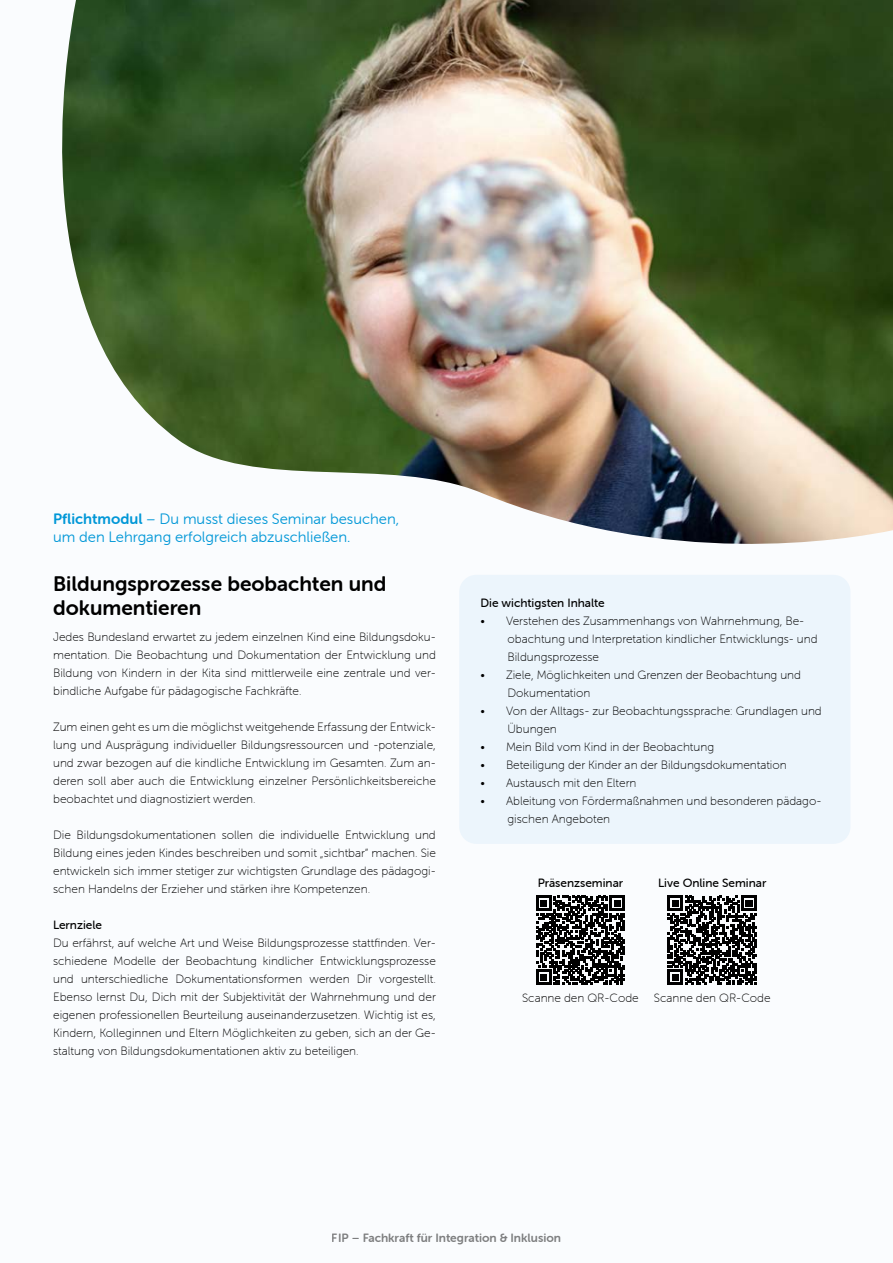
<style>
.page{position:relative;width:893px;height:1263px;background:#fafcfe}
.page>*{position:absolute;margin:0;border:0;box-sizing:border-box;transform-origin:0 0}
.t1{font:21px/24px "Museo Sans Rounded 700";color:#000}
.t2{font:15px/18px "Museo Sans Rounded 300";color:#0097d7}
.t3{font:12px/18px "Museo Sans Rounded 100";color:#000;text-align:justify}
.t4{font:12px "Museo Sans Rounded 500";color:#000}
.t5{font:12px "Museo Sans Rounded 700";color:#000}
.s1{font-family:"Museo Sans Rounded 700"}
.s2{font-family:"Museo Sans Rounded 500"}
</style>
<div class="page">
<img style="left:62px;top:0;width:831px;height:544px">
<div style="left:459px;top:575px;width:391px;height:269px;background:#ecf5fc;border-radius:17px"></div>
<svg style="left:668px;top:896px;width:89px;height:89px"></svg>
<svg style="left:536px;top:896px;width:89px;height:89px"></svg>
<p class="t2" style="left:53px;top:510px;width:348px"><span class="s1">Pflichtmodul</span> – Du musst dieses Seminar besuchen, um den Lehrgang erfolgreich abzuschließen.</p>
<h1 class="t1" style="left:53px;top:571px;width:335px">Bildungsprozesse beobachten und dokumentieren</h1>
<p class="t3" style="left:53px;top:628px;width:384px">Jedes Bundesland erwartet zu jedem einzelnen Kind eine Bildungsdoku&shy;mentation. Die Beobachtung und Dokumentation der Entwicklung und Bildung von Kindern in der Kita sind mittlerweile eine zentrale und ver&shy;bindliche Aufgabe für pädagogische Fachkräfte.</p>
<p class="t3" style="left:53px;top:718px;width:384px">Zum einen geht es um die möglichst weitgehende Erfassung der Entwick&shy;lung und Ausprägung individueller Bildungsressourcen und -potenziale, und zwar bezogen auf die kindliche Entwicklung im Gesamten. Zum an&shy;deren soll aber auch die Entwicklung einzelner Persönlichkeitsbereiche beobachtet und diagnostiziert werden.</p>
<p class="t3" style="left:53px;top:826px;width:384px">Die Bildungsdokumentationen sollen die individuelle Entwicklung und Bildung eines jeden Kindes beschreiben und somit „sichtbar“ machen. Sie entwickeln sich immer stetiger zur wichtigsten Grundlage des pädagogi&shy;schen Handelns der Erzieher und stärken ihre Kompetenzen.</p>
<p class="t4" style="left:53px;top:918px;width:50px">Lernziele</p>
<p class="t3" style="left:53px;top:934px;width:384px">Du erfährst, auf welche Art und Weise Bildungsprozesse stattfinden. Ver&shy;schiedene Modelle der Beobachtung kindlicher Entwicklungsprozesse und unterschiedliche Dokumentationsformen werden Dir vorgestellt.<br>Ebenso lernst Du, Dich mit der Subjektivität der Wahrnehmung und der eigenen professionellen Beurteilung auseinanderzusetzen. Wichtig ist es, Kindern, Kolleginnen und Eltern Möglichkeiten zu geben, sich an der Ge&shy;staltung von Bildungsdokumentationen aktiv zu beteiligen.</p>
<p class="t4" style="left:480px;top:596px;width:126px">Die wichtigsten Inhalte</p>
<p class="t3" style="left:507px;top:612px;width:312px;text-align:left;text-indent:-27px">• Verstehen des Zusammenhangs von Wahrnehmung, Be&shy;obachtung und Interpretation kindlicher Entwicklungs- und<br>Bildungsprozesse</p>
<p class="t3" style="left:507px;top:666px;width:295px;text-indent:-27px">• Ziele, Möglichkeiten und Grenzen der Beobachtung und<br>Dokumentation</p>
<p class="t3" style="left:507px;top:702px;width:316px;text-indent:-27px">• Von der Alltags- zur Beobachtungssprache: Grundlagen und<br>Übungen</p>
<p class="t3" style="left:480px;top:738px;width:235px">• Mein Bild vom Kind in der Beobachtung</p>
<p class="t3" style="left:480px;top:756px;width:308px">• Beteiligung der Kinder an der Bildungsdokumentation</p>
<p class="t3" style="left:480px;top:774px;width:157px">• Austausch mit den Eltern</p>
<p class="t3" style="left:507px;top:792px;width:315px;text-indent:-27px">• Ableitung von Fördermaßnahmen und besonderen pädago&shy;gischen Angeboten</p>
<p class="t4" style="left:538px;top:876px;width:87px">Präsenzseminar</p>
<p class="t4" style="left:658px;top:876px;width:110px">Live Online Seminar</p>
<p class="t3" style="left:522px;top:989px;width:118px">Scanne den QR-Code</p>
<p class="t3" style="left:654px;top:989px;width:118px">Scanne den QR-Code</p>
<p class="t5" style="left:332px;top:1231px;width:231px">FIP <span class="s2">–</span> Fachkraft für Integration &amp; Inklusion</p>
</div>
